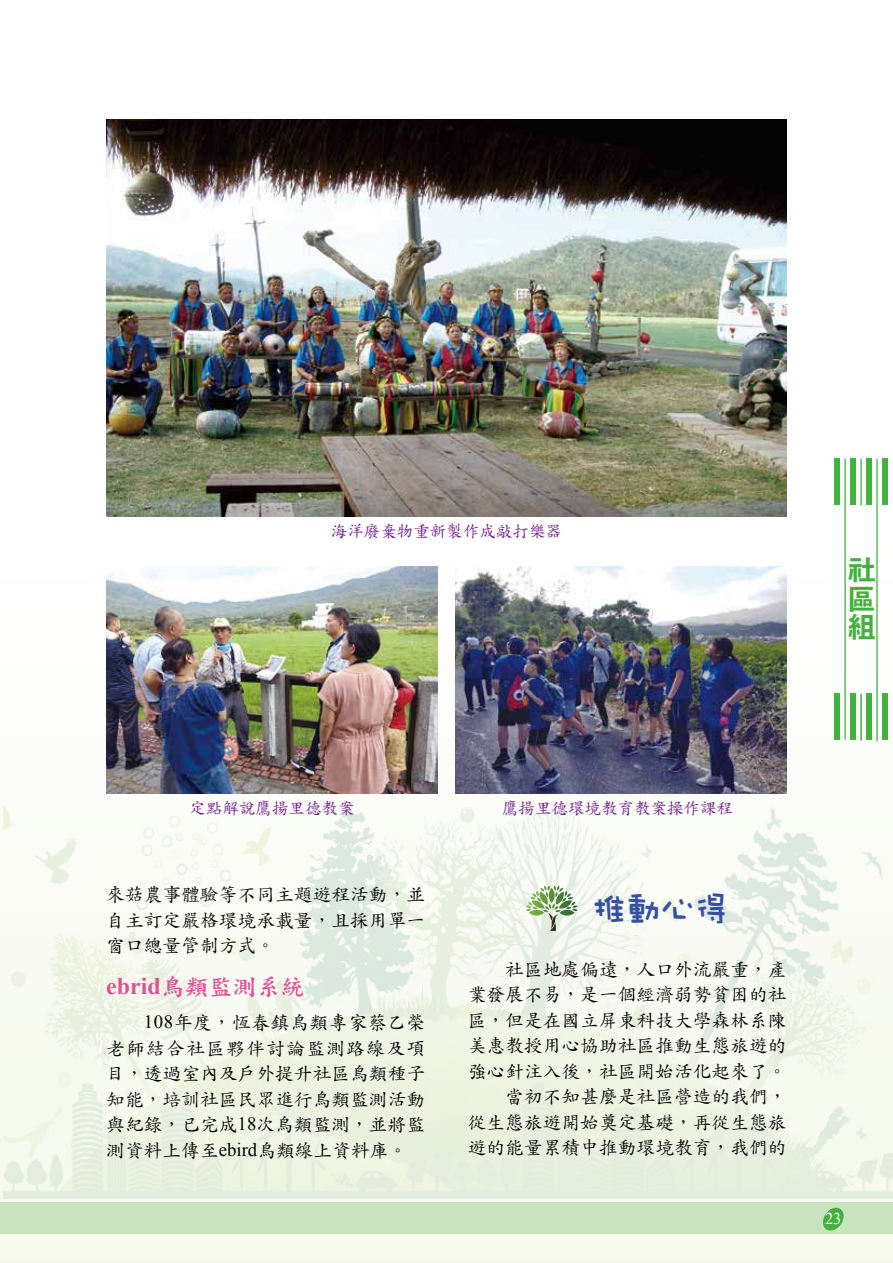
<style>
.page{position:relative;width:893px;height:1263px;background:#fff}
.page>*{position:absolute;margin:0;border:0;box-sizing:border-box;transform-origin:0 0}
.t1{font:39px "DF Wa Wa W7 WIN BF";color:#3650a1;scale:.9 1}
.t2{font:28.5px/28.5px "FZH4 B B51 0";color:#44b03f;text-align:justify}
.t3{font:24px "DF Kai Shu W7 WIN BF";color:#de5197}
.t4{font:18.75px/25.5px "DF Kai Shu W5 WIN BF";color:#000;text-align:justify}
.t5{font:16.5px "DF Kai Shu W5 WIN BF";color:#6b1685}
.t6{font:16.5px "Times New Roman";color:#fff}
.s1{font-family:"Times New Roman";font-weight:700}
.s2{font-family:"Times New Roman"}
</style>
<div class="page">
<div style="left:0;top:355px;width:893px;height:908px;background:#f7faec"></div>
<img style="left:3px;top:355px;width:890px;height:843px">
<div style="left:0;top:1202px;width:893px;height:32px;background:#c8e3bd"></div>
<svg style="left:823px;top:1207px;width:21px;height:24px"></svg>
<div style="left:882px;top:458px;width:6px;height:47px;background:#44b03f"></div>
<hr style="left:876px;top:459px;width:2px;height:282px;background:#44b03f">
<div style="left:866px;top:458px;width:6px;height:47px;background:#44b03f"></div>
<hr style="left:860px;top:459px;width:2px;height:46px;background:#44b03f">
<div style="left:850px;top:458px;width:6px;height:47px;background:#44b03f"></div>
<hr style="left:844px;top:459px;width:2px;height:281px;background:#44b03f">
<div style="left:834px;top:458px;width:6px;height:47px;background:#44b03f"></div>
<div style="left:882px;top:693px;width:6px;height:47px;background:#44b03f"></div>
<div style="left:866px;top:693px;width:6px;height:47px;background:#44b03f"></div>
<hr style="left:860px;top:694px;width:2px;height:47px;background:#44b03f">
<div style="left:850px;top:693px;width:6px;height:47px;background:#44b03f"></div>
<div style="left:834px;top:693px;width:6px;height:47px;background:#44b03f"></div>
<svg style="left:528px;top:885px;width:47px;height:46px"></svg>
<img style="left:106px;top:566px;width:332px;height:227px">
<img style="left:455px;top:566px;width:332px;height:227px">
<img style="left:106px;top:119px;width:681px;height:398px">
<p class="t5" style="left:331px;top:523px;width:233px">海洋廢棄物重新製作成敲打樂器</p>
<h2 class="t2" style="left:847px;top:557px;width:29px">社區組</h2>
<p class="t5" style="left:190px;top:800px;width:166px">定點解說鷹揚里德教案</p>
<p class="t5" style="left:502px;top:800px;width:232px">鷹揚里德環境教育教案操作課程</p>
<p class="t4" style="left:106px;top:882px;width:320px">來菇農事體驗等不同主題遊程活動，並自主訂定嚴格環境承載量，且採用單一窗口總量管制方式。</p>
<p class="t3" style="left:106px;top:975px;width:200px"><span class="s1">ebrid</span>鳥類監測系統</p>
<p class="t4" style="left:106px;top:1009px;width:320px;text-indent:38px"><span class="s2">108</span>年度，恆春鎮鳥類專家蔡乙榮老師結合社區夥伴討論監測路線及項目，透過室內及戶外提升社區鳥類種子知能，培訓社區民眾進行鳥類監測活動與紀錄，已完成<span class="s2">18</span>次鳥類監測，並將監測資料上傳至<span class="s2">ebird</span>鳥類線上資料庫。</p>
<h1 class="t1" style="left:592px;top:889px;width:153px">推動心得</h1>
<p class="t4" style="left:468px;top:956px;width:320px;text-align:right">社區地處偏遠，人口外流嚴重，產<br>業發展不易，是一個經濟弱勢貧困的社區，但是在國立屏東科技大學森林系陳美惠教授用心協助社區推動生態旅遊的強心針注入後，社區開始活化起來了。當初不知甚麼是社區營造的我們，<br>從生態旅遊開始奠定基礎，再從生態旅遊的能量累積中推動環境教育，我們的</p>
<p class="t6" style="left:825px;top:1207px;width:18px">23</p>
</div>
